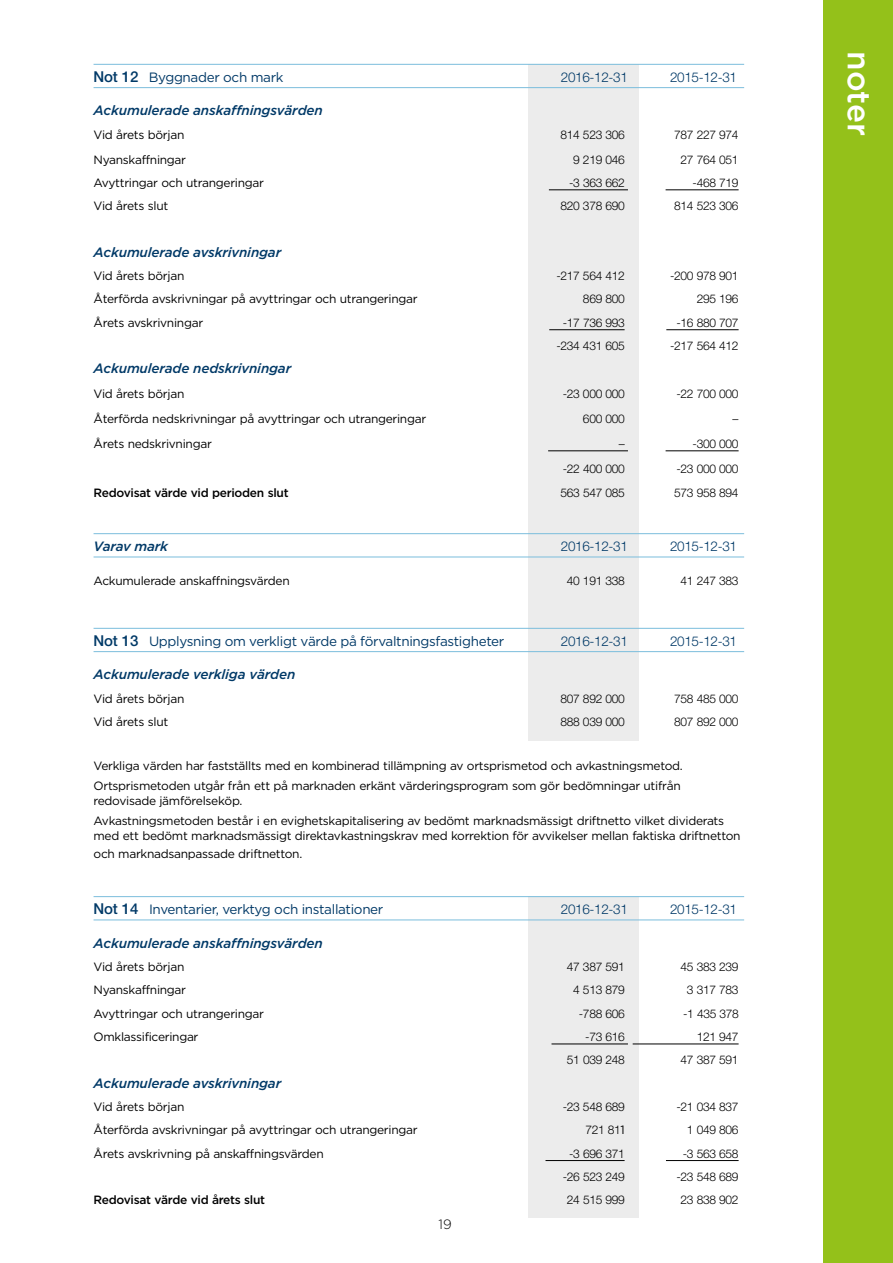
<style>
.page{position:relative;width:893px;height:1263px;background:#fff}
.page>*{position:absolute;margin:0;border:0;box-sizing:border-box;transform-origin:0 0}
.t1{font:500 31.5px "Gotham HTF";color:#fff}
.t2{font:italic 500 13.5px "Gotham HTF";letter-spacing:-.015em;color:#003967}
.t3{font:13.5px "Gotham HTF";letter-spacing:-.025em;color:#003967}
.t4{font:300 13.5px "Helvetica Neue";letter-spacing:-.025em;color:#003967}
.t5{font:300 13.5px "Gotham HTF";color:#000}
.t6{font:12px/20.2px "Gotham HTF";letter-spacing:-.025em;color:#000}
.t7{font:300 12px "Helvetica Neue";letter-spacing:-.025em;color:#000}
.t8{font:500 12px "Gotham HTF";letter-spacing:-.025em;color:#000}
.s1{font-family:"Helvetica Neue";font-weight:500;font-size:15px}
.s2{font-family:"Gotham HTF";font-weight:400}
</style>
<div class="page">
<div style="left:824px;top:0;width:69px;height:1263px;background:#94c11a"></div>
<div style="left:529px;top:64px;width:110px;height:677px;background:#ececec"></div>
<div style="left:529px;top:897px;width:110px;height:321px;background:#ececec"></div>
<hr style="left:94px;top:64px;width:650px;height:1px;background:#7bbddc">
<hr style="left:94px;top:87px;width:650px;height:1px;background:#7bbddc">
<hr style="left:549px;top:189px;width:79px;height:1px;background:#000">
<hr style="left:666px;top:189px;width:73px;height:1px;background:#000">
<hr style="left:549px;top:329px;width:76px;height:1px;background:#000">
<hr style="left:666px;top:329px;width:73px;height:1px;background:#000">
<hr style="left:548px;top:450px;width:80px;height:1px;background:#000">
<hr style="left:666px;top:450px;width:73px;height:1px;background:#000">
<hr style="left:94px;top:533px;width:650px;height:1px;background:#7bbddc">
<hr style="left:94px;top:557px;width:650px;height:1px;background:#7bbddc">
<hr style="left:94px;top:628px;width:650px;height:1px;background:#7bbddc">
<hr style="left:94px;top:651px;width:650px;height:1px;background:#7bbddc">
<hr style="left:94px;top:896px;width:650px;height:1px;background:#7bbddc">
<hr style="left:94px;top:920px;width:650px;height:1px;background:#7bbddc">
<hr style="left:551px;top:1043px;width:77px;height:1px;background:#000">
<hr style="left:633px;top:1043px;width:106px;height:1px;background:#000">
<hr style="left:545px;top:1160px;width:80px;height:1px;background:#000">
<hr style="left:666px;top:1160px;width:73px;height:1px;background:#000">
<p class="t3" style="left:94px;top:69px;width:191px"><span class="s1">Not 12</span> Byggnader och mark</p>
<p class="t4" style="left:561px;top:68px;width:69px">2016-12-31</p>
<p class="t4" style="left:670px;top:68px;width:69px">2015-12-31</p>
<p class="t2" style="left:94px;top:103px;width:231px">Ackumulerade anskaffningsvärden</p>
<p class="t6" style="left:94px;top:124px;width:92px">Vid årets början</p>
<p class="t7" style="left:560px;top:127px;width:66px">814 523 306</p>
<p class="t7" style="left:674px;top:127px;width:66px">787 227 974</p>
<p class="t6" style="left:94px;top:149px;width:94px">Nyanskaffningar</p>
<p class="t7" style="left:573px;top:152px;width:53px">9 219 046</p>
<p class="t7" style="left:681px;top:152px;width:60px">27 764 051</p>
<p class="t6" style="left:94px;top:172px;width:172px">Avyttringar och utrangeringar</p>
<p class="t7" style="left:569px;top:175px;width:57px">-3 363 662</p>
<p class="t7" style="left:693px;top:175px;width:48px">-468 719</p>
<p class="t6" style="left:94px;top:196px;width:76px">Vid årets slut</p>
<p class="t7" style="left:560px;top:199px;width:66px">820 378 690</p>
<p class="t7" style="left:674px;top:199px;width:66px">814 523 306</p>
<p class="t2" style="left:94px;top:244px;width:189px">Ackumulerade avskrivningar</p>
<p class="t6" style="left:94px;top:266px;width:92px">Vid årets början</p>
<p class="t7" style="left:556px;top:268px;width:70px">-217 564 412</p>
<p class="t7" style="left:670px;top:268px;width:70px">-200 978 901</p>
<p class="t6" style="left:94px;top:289px;width:326px">Återförda avskrivningar på avyttringar och utrangeringar</p>
<p class="t7" style="left:583px;top:292px;width:43px">869 800</p>
<p class="t7" style="left:697px;top:292px;width:43px">295 196</p>
<p class="t6" style="left:94px;top:312px;width:111px">Årets avskrivningar</p>
<p class="t7" style="left:563px;top:315px;width:64px">-17 736 993</p>
<p class="t7" style="left:676px;top:315px;width:64px">-16 880 707</p>
<p class="t7" style="left:556px;top:338px;width:70px">-234 431 605</p>
<p class="t7" style="left:670px;top:338px;width:70px">-217 564 412</p>
<p class="t2" style="left:94px;top:361px;width:199px">Ackumulerade nedskrivningar</p>
<p class="t6" style="left:94px;top:384px;width:92px">Vid årets början</p>
<p class="t7" style="left:563px;top:387px;width:64px">-23 000 000</p>
<p class="t7" style="left:676px;top:387px;width:64px">-22 700 000</p>
<p class="t6" style="left:94px;top:408px;width:334px">Återförda nedskrivningar på avyttringar och utrangeringar</p>
<p class="t7" style="left:583px;top:411px;width:43px">600 000</p>
<p class="t7" style="left:733px;top:411px;width:7px">–</p>
<p class="t6" style="left:94px;top:433px;width:120px">Årets nedskrivningar</p>
<p class="t7" style="left:619px;top:436px;width:7px">–</p>
<p class="t7" style="left:693px;top:436px;width:48px">-300 000</p>
<p class="t7" style="left:563px;top:461px;width:64px">-22 400 000</p>
<p class="t7" style="left:676px;top:461px;width:64px">-23 000 000</p>
<p class="t8" style="left:94px;top:486px;width:197px">Redovisat värde vid perioden slut</p>
<p class="t7" style="left:560px;top:486px;width:66px">563 547 085</p>
<p class="t7" style="left:674px;top:486px;width:66px">573 958 894</p>
<p class="t2" style="left:94px;top:538px;width:76px">Varav mark</p>
<p class="t4" style="left:561px;top:538px;width:69px">2016-12-31</p>
<p class="t4" style="left:670px;top:538px;width:69px">2015-12-31</p>
<p class="t6" style="left:94px;top:570px;width:198px">Ackumulerade anskaffningsvärden</p>
<p class="t7" style="left:567px;top:573px;width:60px">40 191 338</p>
<p class="t7" style="left:681px;top:573px;width:60px">41 247 383</p>
<p class="t3" style="left:94px;top:633px;width:412px"><span class="s1">Not 13</span> Upplysning om verkligt värde på förvaltningsfastigheter</p>
<p class="t4" style="left:561px;top:632px;width:69px">2016-12-31</p>
<p class="t4" style="left:670px;top:632px;width:69px">2015-12-31</p>
<p class="t2" style="left:94px;top:667px;width:203px">Ackumulerade verkliga värden</p>
<p class="t6" style="left:94px;top:688px;width:92px">Vid årets början</p>
<p class="t7" style="left:560px;top:691px;width:66px">807 892 000</p>
<p class="t7" style="left:674px;top:691px;width:66px">758 485 000</p>
<p class="t6" style="left:94px;top:711px;width:76px">Vid årets slut</p>
<p class="t7" style="left:560px;top:714px;width:66px">888 039 000</p>
<p class="t7" style="left:674px;top:714px;width:66px">807 892 000</p>
<p class="t6" style="left:94px;top:755px;width:591px">Verkliga värden har fastställts med en kombinerad tillämpning av ortsprismetod och avkastningsmetod.<br>Ortsprismetoden utgår från ett på marknaden erkänt värderingsprogram som gör bedömningar utifrån</p>
<p class="t6" style="left:94px;top:790px;width:632px">redovisade jämförelseköp.<br>Avkastningsmetoden består i en evighetskapitalisering av bedömt marknadsmässigt driftnetto vilket dividerats</p>
<p class="t6" style="left:94px;top:827px;width:648px;line-height:18px">med ett bedömt marknadsmässigt direktavkastningskrav med korrektion för avvikelser mellan faktiska driftnetton och marknadsanpassade driftnetton.</p>
<p class="t3" style="left:94px;top:902px;width:291px"><span class="s1">Not 14</span> Inventarier, verktyg och installationer</p>
<p class="t4" style="left:561px;top:901px;width:69px">2016-12-31</p>
<p class="t4" style="left:670px;top:901px;width:69px">2015-12-31</p>
<p class="t2" style="left:94px;top:935px;width:231px">Ackumulerade anskaffningsvärden</p>
<p class="t6" style="left:94px;top:956px;width:92px">Vid årets början</p>
<p class="t7" style="left:567px;top:959px;width:60px">47 387 591</p>
<p class="t7" style="left:681px;top:959px;width:60px">45 383 239</p>
<p class="t6" style="left:94px;top:980px;width:94px">Nyanskaffningar</p>
<p class="t7" style="left:573px;top:983px;width:53px">4 513 879</p>
<p class="t7" style="left:687px;top:983px;width:53px">3 317 783</p>
<p class="t6" style="left:94px;top:1003px;width:172px">Avyttringar och utrangeringar</p>
<p class="t7" style="left:579px;top:1006px;width:48px">-788 606</p>
<p class="t7" style="left:683px;top:1006px;width:57px">-1 435 378</p>
<p class="t6" style="left:94px;top:1026px;width:106px">Omklassificeringar</p>
<p class="t7" style="left:585px;top:1029px;width:41px">-73 616</p>
<p class="t7" style="left:697px;top:1029px;width:43px">121 947</p>
<p class="t7" style="left:567px;top:1053px;width:60px">51 039 248</p>
<p class="t7" style="left:681px;top:1053px;width:60px">47 387 591</p>
<p class="t2" style="left:94px;top:1075px;width:189px">Ackumulerade avskrivningar</p>
<p class="t6" style="left:94px;top:1096px;width:92px">Vid årets början</p>
<p class="t7" style="left:563px;top:1099px;width:64px">-23 548 689</p>
<p class="t7" style="left:676px;top:1099px;width:64px">-21 034 837</p>
<p class="t6" style="left:94px;top:1120px;width:326px">Återförda avskrivningar på avyttringar och utrangeringar</p>
<p class="t7" style="left:585px;top:1122px;width:41px">721 81<span class="s2">1</span></p>
<p class="t7" style="left:687px;top:1122px;width:53px">1 049 806</p>
<p class="t6" style="left:94px;top:1143px;width:232px">Årets avskrivning på anskaffningsvärden</p>
<p class="t7" style="left:569px;top:1146px;width:57px">-3 696 371</p>
<p class="t7" style="left:683px;top:1146px;width:57px">-3 563 658</p>
<p class="t7" style="left:563px;top:1169px;width:64px">-26 523 249</p>
<p class="t7" style="left:676px;top:1169px;width:64px">-23 548 689</p>
<p class="t8" style="left:94px;top:1193px;width:173px">Redovisat värde vid årets slut</p>
<p class="t7" style="left:567px;top:1192px;width:60px">24 515 999</p>
<p class="t7" style="left:681px;top:1192px;width:60px">23 838 902</p>
<p class="t5" style="left:438px;top:1217px;width:15px">19</p>
<h1 class="t1" style="left:877px;top:51px;width:86px;rotate:90deg">noter</h1>
</div>
